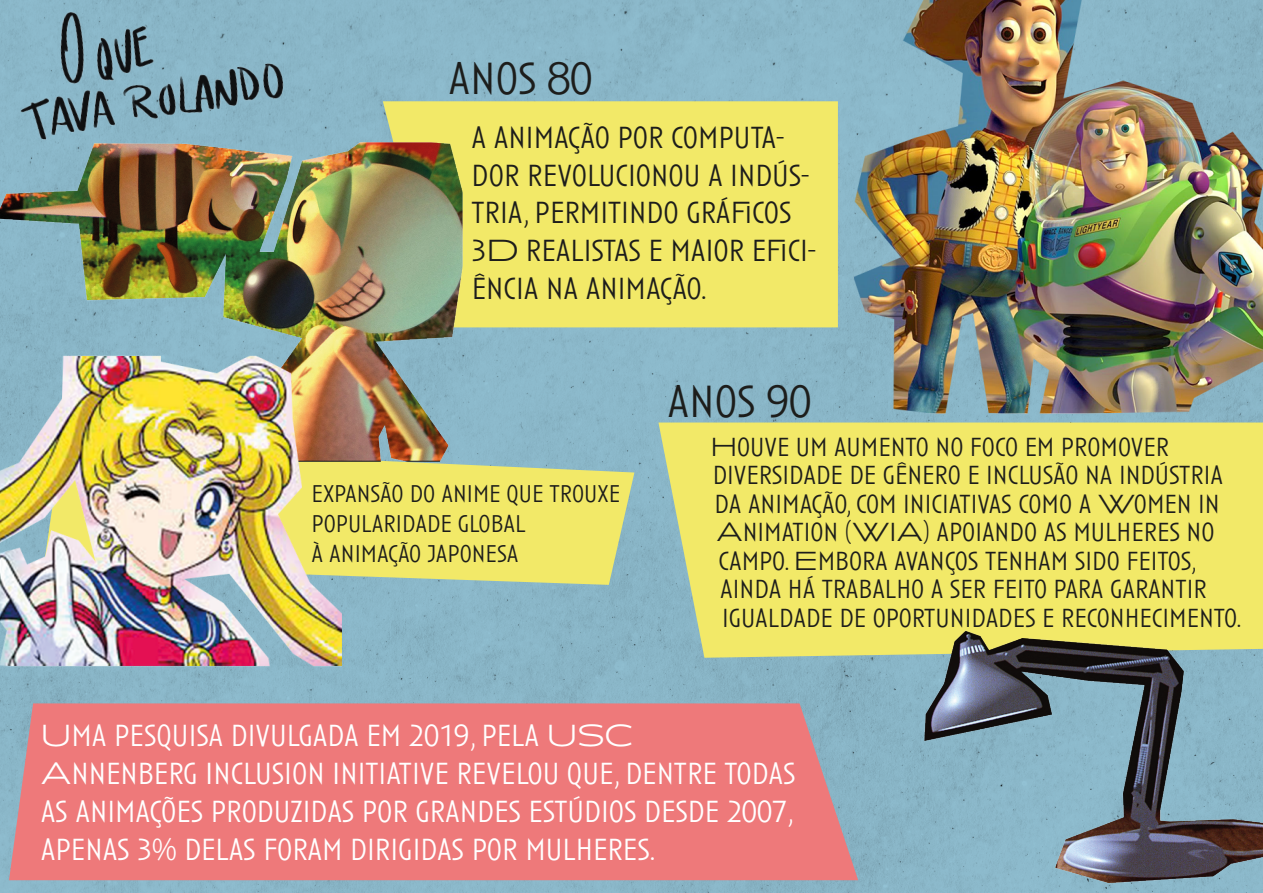
<style>
.page{position:relative;width:1263px;height:893px;background:#89b6c7}
.page>*{position:absolute;margin:0;border:0;box-sizing:border-box;transform-origin:0 0}
.t1{font:300 46.5px "Anisette Std";color:#1d1d1b}
.t2{font:300 31.5px/37.8px "Anisette Std";color:#fff}
.t3{font:300 31.5px/37.8px "Anisette Std";color:#1d1d1b}
.t4{font:300 27px "Anisette Std";color:#1d1d1b}
.t5{font:300 25.05px/30px "Anisette Std";color:#1d1d1b}
</style>
<div class="page">
<div style="left:9px;top:703px;width:849px;height:177px;background:#ee797a"></div>
<svg style="left:373px;top:447px;width:261px;height:138px;fill:#f2e968"></svg>
<svg style="left:658px;top:422px;width:605px;height:236px;fill:#f2e968"></svg>
<div style="left:383px;top:101px;width:309px;height:226px;background:#f2e968"></div>
<img style="left:1px;top:0;width:306px;height:118px">
<img style="left:904px;top:611px;width:359px;height:282px">
<img style="left:0;top:118px;width:467px;height:347px">
<img style="left:0;top:351px;width:373px;height:329px">
<img style="left:692px;top:0;width:571px;height:501px">
<h1 class="t1" style="left:448px;top:54px;width:146px">ANOS 80</h1>
<p class="t3" style="left:472px;top:119px;width:346px">A ANIMAÇÃO POR COMPUTA-<br>DOR REVOLUCIONOU A INDÚS-<br>TRIA, PERMITINDO GRÁFICOS<br>3D REALISTAS E MAIOR EFICI-<br>ÊNCIA NA ANIMAÇÃO.</p>
<p class="t5" style="left:312px;top:479px;width:310px">EXPANSÃO DO ANIME QUE TROUXE<br>POPULARIDADE GLOBAL<br>À ANIMAÇÃO JAPONESA</p>
<h1 class="t1" style="left:667px;top:377px;width:146px">ANOS 90</h1>
<p class="t4" style="left:711px;top:432px;width:460px">HOUVE UM AUMENTO NO FOCO EM PROMOVER</p>
<p class="t4" style="left:713px;top:461px;width:512px">DIVERSIDADE DE GÊNERO E INCLUSÃO NA INDÚSTRIA</p>
<p class="t4" style="left:715px;top:489px;width:507px">DA ANIMAÇÃO, COM INICIATIVAS COMO A WOMEN IN</p>
<p class="t4" style="left:716px;top:518px;width:499px">ANIMATION (WIA) APOIANDO AS MULHERES NO</p>
<p class="t4" style="left:718px;top:546px;width:480px">CAMPO. EMBORA AVANÇOS TENHAM SIDO FEITOS,</p>
<p class="t4" style="left:720px;top:575px;width:488px">AINDA HÁ TRABALHO A SER FEITO PARA GARANTIR</p>
<p class="t4" style="left:722px;top:604px;width:522px">IGUALDADE DE OPORTUNIDADES E RECONHECIMENTO.</p>
<p class="t2" style="left:41px;top:717px;width:756px">UMA PESQUISA DIVULGADA EM 2019, PELA USC ANNENBERG INCLUSION INITIATIVE REVELOU QUE, DENTRE TODAS AS ANIMAÇÕES PRODUZIDAS POR GRANDES ESTÚDIOS DESDE 2007, APENAS 3% DELAS FORAM DIRIGIDAS POR MULHERES.</p>
</div>
